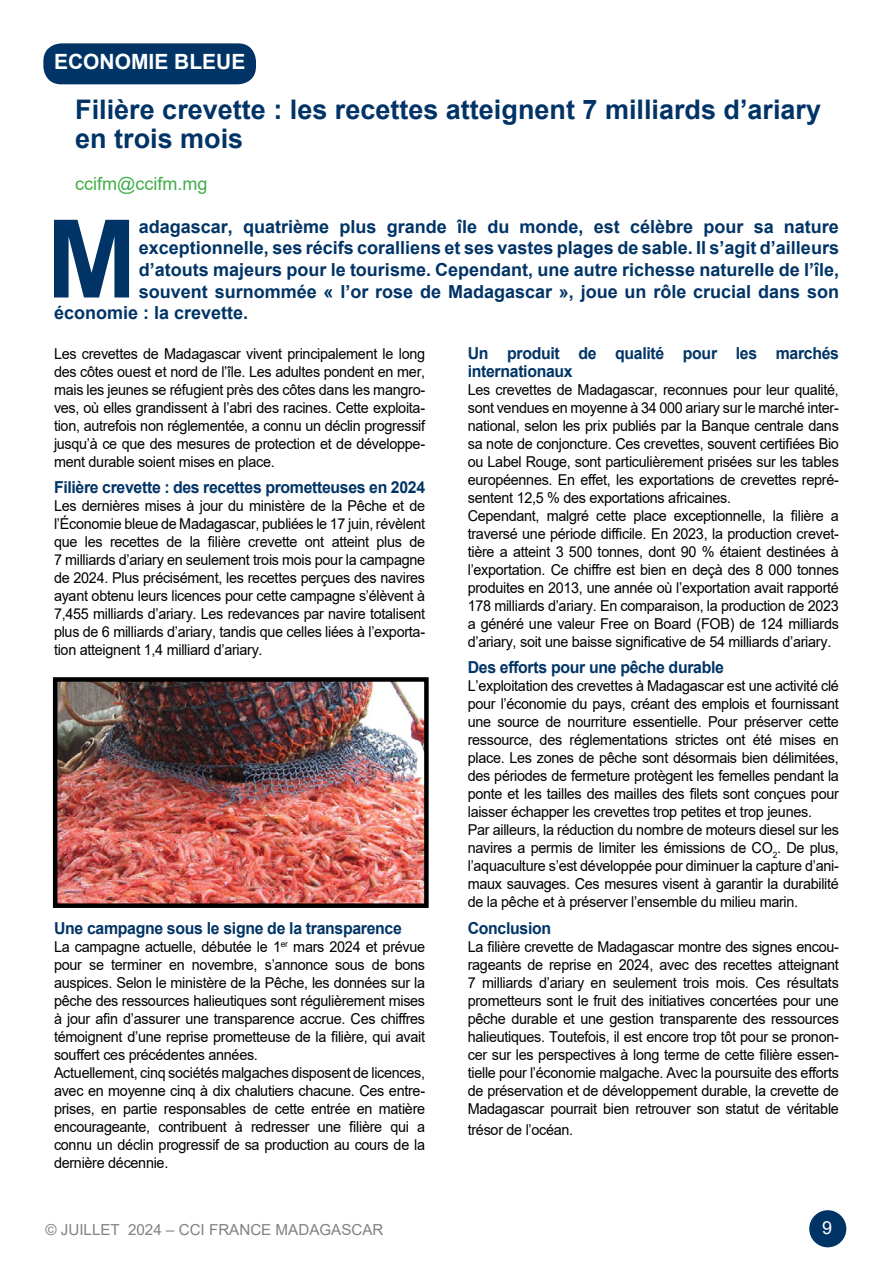
<style>
.page{position:relative;width:893px;height:1263px;background:#fff}
.page>*{position:absolute;margin:0;border:0;box-sizing:border-box;transform-origin:0 0}
.t1{font:700 108.6px "Arial";color:#036}
.t2{font:700 27px/28.5px "Arial";color:#036}
.t3{font:700 21px "Arial";color:#fff}
.t4{font:700 18px "Arial";color:#003466}
.t5{font:18px "Arial";color:#41ad49}
.t6{font:18px "Arial";color:#fff}
.t7{font:700 16.5px/18px "Arial";letter-spacing:-.02em;color:#003466;scale:.96 1}
.t8{font:15.15px "Arial";color:#808285}
.t9{font:15px/18px "Arial";letter-spacing:-.02em;color:#000;text-align:justify;scale:.96 1}
</style>
<div class="page">
<div style="left:809px;top:1210px;width:37px;height:37px;background:#003466;border-radius:50%"></div>
<div style="left:43px;top:43px;width:213px;height:41px;background:#003466;border-radius:18px"></div>
<img style="left:58px;top:682px;width:366px;height:221px">
<div style="left:53px;top:677px;width:376px;height:231px;border:4px solid #000"></div>
<h3 class="t3" style="left:54px;top:47px;width:193px">ECONOMIE BLEUE</h3>
<h2 class="t2" style="left:75px;top:96px;width:747px">Filière crevette : les recettes atteignent 7 milliards d’ariary en trois mois</h2>
<p class="t5" style="left:75px;top:171px;width:134px">ccifm@ccifm.mg</p>
<h1 class="t1" style="left:46px;top:183px;width:92px">M</h1>
<p class="t4" style="left:139px;top:214px;width:702px">adagascar, quatrième plus grande île du monde, est célèbre pour sa nature</p>
<p class="t4" style="left:139px;top:235px;width:702px">exceptionnelle, ses récifs coralliens et ses vastes plages de sable. Il s’agit d’ailleurs</p>
<p class="t4" style="left:139px;top:257px;width:702px">d’atouts majeurs pour le tourisme. Cependant, une autre richesse naturelle de l’île,</p>
<p class="t4" style="left:139px;top:278px;width:702px">souvent surnommée « l’or rose de Madagascar », joue un rôle crucial dans son</p>
<p class="t4" style="left:54px;top:300px;width:196px">économie : la crevette.</p>
<p class="t9" style="left:54px;top:344px;width:388px">Les crevettes de Madagascar vivent principalement le long des côtes ouest et nord de l’île. Les adultes pondent en mer, mais les jeunes se réfugient près des côtes dans les mangro&shy;ves, où elles grandissent à l’abri des racines. Cette exploita&shy;tion, autrefois non réglementée, a connu un déclin progressif jusqu’à ce que des mesures de protection et de développe&shy;ment durable soient mises en place.</p>
<p class="t7" style="left:54px;top:479px;width:388px">Filière crevette : des recettes prometteuses en 2024</p>
<p class="t9" style="left:54px;top:497px;width:388px">Les dernières mises à jour du ministère de la Pêche et de l’Économie bleue de Madagascar, publiées le 17 juin, révèlent que les recettes de la filière crevette ont atteint plus de 7 milliards d’ariary en seulement trois mois pour la campagne de 2024. Plus précisément, les recettes perçues des navires ayant obtenu leurs licences pour cette campagne s’élèvent à 7,455 milliards d’ariary. Les redevances par navire totalisent plus de 6 milliards d’ariary, tandis que celles liées à l’exporta&shy;tion atteignent 1,4 milliard d’ariary.</p>
<p class="t7" style="left:468px;top:344px;width:388px">Un produit de qualité pour les marchés internationaux</p>
<p class="t9" style="left:468px;top:380px;width:388px;text-align:left">Les crevettes de Madagascar, reconnues pour leur qualité, sont vendues en moyenne à 34 000 ariary sur le marché inter&shy;national, selon les prix publiés par la Banque centrale dans sa note de conjoncture. Ces crevettes, souvent certifiées Bio ou Label Rouge, sont particulièrement prisées sur les tables européennes. En effet, les exportations de crevettes repré&shy;sentent 12,5 % des exportations africaines.<br>Cependant, malgré cette place exceptionnelle, la filière a traversé une période difficile. En 2023, la production crevet&shy;tière a atteint 3 500 tonnes, dont 90 % étaient destinées à l’exportation. Ce chiffre est bien en deçà des 8 000 tonnes produites en 2013, une année où l’exportation avait rapporté 178 milliards d’ariary. En comparaison, la production de 2023 a généré une valeur Free on Board (FOB) de 124 milliards d’ariary, soit une baisse significative de 54 milliards d’ariary.</p>
<p class="t7" style="left:468px;top:659px;width:268px">Des efforts pour une pêche durable</p>
<p class="t9" style="left:468px;top:677px;width:388px;text-align:left">L’exploitation des crevettes à Madagascar est une activité clé pour l’économie du pays, créant des emplois et fournissant une source de nourriture essentielle. Pour préserver cette ressource, des réglementations strictes ont été mises en place. Les zones de pêche sont désormais bien délimitées, des périodes de fermeture protègent les femelles pendant la ponte et les tailles des mailles des filets sont conçues pour laisser échapper les crevettes trop petites et trop jeunes.<br>Par ailleurs, la réduction du nombre de moteurs diesel sur les navires a permis de limiter les émissions de CO<sub>2</sub>. De plus, l’aquaculture s’est développée pour diminuer la capture d’ani&shy;maux sauvages. Ces mesures visent à garantir la durabilité de la pêche et à préserver l’ensemble du milieu marin.</p>
<p class="t7" style="left:468px;top:919px;width:88px">Conclusion</p>
<p class="t9" style="left:468px;top:937px;width:388px">La filière crevette de Madagascar montre des signes encou&shy;rageants de reprise en 2024, avec des recettes atteignant 7 milliards d’ariary en seulement trois mois. Ces résultats prometteurs sont le fruit des initiatives concertées pour une pêche durable et une gestion transparente des ressources halieutiques. Toutefois, il est encore trop tôt pour se pronon&shy;cer sur les perspectives à long terme de cette filière essen&shy;tielle pour l’économie malgache. Avec la poursuite des efforts de préservation et de développement durable, la crevette de Madagascar pourrait bien retrouver son statut de véritable</p>
<p class="t9" style="left:468px;top:1120px;width:111px">trésor de l’océan.</p>
<p class="t7" style="left:54px;top:919px;width:364px">Une campagne sous le signe de la transparence</p>
<p class="t9" style="left:54px;top:937px;width:388px;text-align:left">La campagne actuelle, débutée le 1<sup>er</sup> mars 2024 et prévue pour se terminer en novembre, s’annonce sous de bons auspices. Selon le ministère de la Pêche, les données sur la pêche des ressources halieutiques sont régulièrement mises à jour afin d’assurer une transparence accrue. Ces chiffres témoignent d’une reprise prometteuse de la filière, qui avait souffert ces précédentes années.<br>Actuellement, cinq sociétés malgaches disposent de licences, avec en moyenne cinq à dix chalutiers chacune. Ces entre&shy;prises, en partie responsables de cette entrée en matière encourageante, contribuent à redresser une filière qui a connu un déclin progressif de sa production au cours de la dernière décennie.</p>
<p class="t8" style="left:45px;top:1219px;width:340px">© JUILLET 2024 – CCI FRANCE MADAGASCAR</p>
<p class="t6" style="left:822px;top:1215px;width:12px">9</p>
</div>
